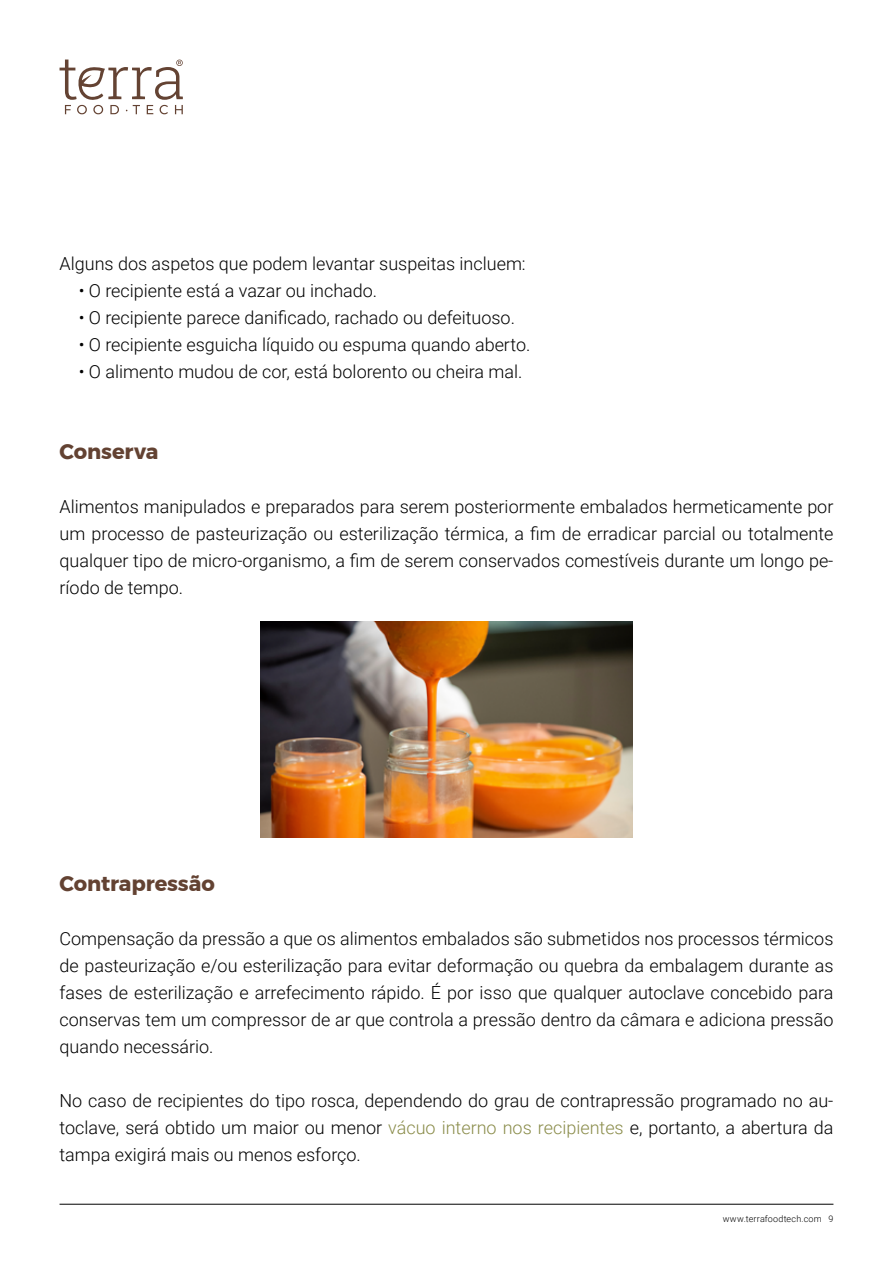
<style>
.page{position:relative;width:893px;height:1263px;background:#fff}
.page>*{position:absolute;margin:0;border:0;box-sizing:border-box;transform-origin:0 0}
.t1{font:700 21px "Montserrat";letter-spacing:-.005em;color:#634232}
.t2{font:300 18px/27px "Roboto";color:#000;text-align:justify}
.t3{font:300 9px "Roboto";letter-spacing:.025em;color:#000}
.s1{color:#8a8c4a}
</style>
<div class="page">
<hr style="left:60px;top:1204px;width:773px;height:1px;background:#000">
<svg style="left:60px;top:60px;width:123px;height:54px"></svg>
<img style="left:260px;top:621px;width:372px;height:216px">
<p class="t2" style="left:60px;top:249px;width:468px">Alguns dos aspetos que podem levantar suspeitas incluem:</p>
<p class="t2" style="left:79px;top:276px;width:300px">• O recipiente está a vazar ou inchado.</p>
<p class="t2" style="left:79px;top:303px;width:438px">• O recipiente parece danificado, rachado ou defeituoso.</p>
<p class="t2" style="left:79px;top:330px;width:453px">• O recipiente esguicha líquido ou espuma quando aberto.</p>
<p class="t2" style="left:79px;top:357px;width:445px">• O alimento mudou de cor, está bolorento ou cheira mal.</p>
<p class="t1" style="left:60px;top:435px;width:101px">Conserva</p>
<p class="t2" style="left:60px;top:492px;width:775px">Alimentos manipulados e preparados para serem posteriormente embalados hermeticamente por um processo de pasteurização ou esterilização térmica, a fim de erradicar parcial ou totalmente qualquer tipo de micro-organismo, a fim de serem conservados comestíveis durante um longo pe&shy;ríodo de tempo.</p>
<p class="t1" style="left:60px;top:867px;width:157px">Contrapressão</p>
<p class="t2" style="left:60px;top:924px;width:775px">Compensação da pressão a que os alimentos embalados são submetidos nos processos térmicos de pasteurização e/ou esterilização para evitar deformação ou quebra da embalagem durante as fases de esterilização e arrefecimento rápido. É por isso que qualquer autoclave concebido para conservas tem um compressor de ar que controla a pressão dentro da câmara e adiciona pressão quando necessário.</p>
<p class="t2" style="left:60px;top:1086px;width:775px">No caso de recipientes do tipo rosca, dependendo do grau de contrapressão programado no au&shy;toclave, será obtido um maior ou menor <span class="s1">vácuo interno nos recipientes</span> e, portanto, a abertura da tampa exigirá mais ou menos esforço.</p>
<p class="t3" style="left:723px;top:1212px;width:112px">www.terrafoodtech.com 9</p>
</div>
